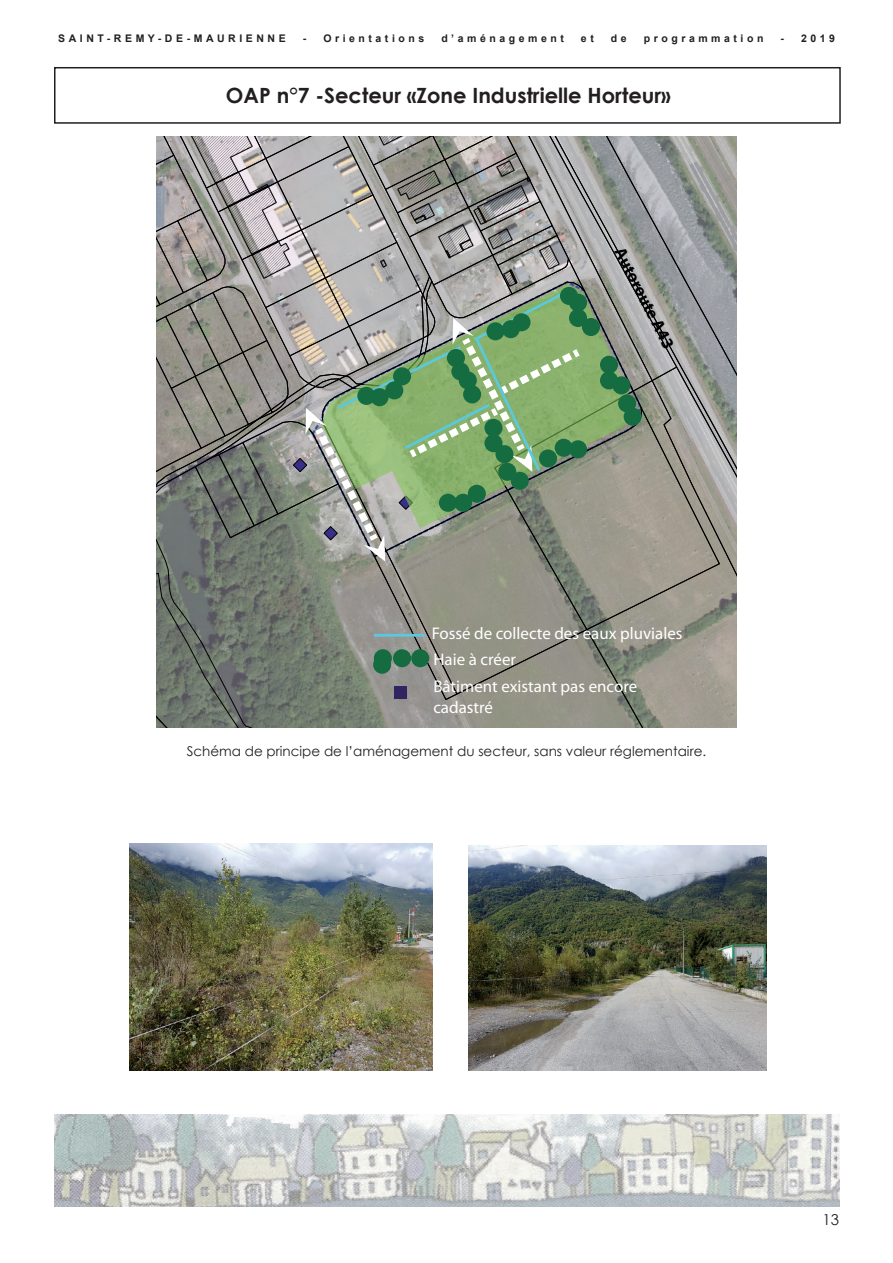
<style>
.page{position:relative;width:893px;height:1263px;background:#fff}
.page>*{position:absolute;margin:0;border:0;box-sizing:border-box;transform-origin:0 0}
.t1{font:700 21px "Century Gothic";color:#231f20}
.t2{font:16.95px/25.7px "Myriad Pro";color:#fff}
.t3{font:700 16.95px "Myriad Pro";color:#000}
.t4{font:15px "Century Gothic";color:#231f20}
.t5{font:13.5px "Century Gothic";color:#231f20}
.t6{font:700 10.5px "Arial";letter-spacing:.34em;color:#231f20}
</style>
<div class="page">
<img style="left:55px;top:1114px;width:785px;height:93px">
<div style="left:54px;top:67px;width:787px;height:57px;border:2px solid #231f20"></div>
<svg style="left:157px;top:137px;width:579px;height:590px;background:#8f9589"></svg>
<hr style="left:374px;top:634px;width:51px;height:3px;background:#5bc8db">
<div style="left:374px;top:649px;width:18px;height:18px;background:#156c40;border-radius:50%"></div>
<div style="left:393px;top:649px;width:18px;height:18px;background:#156c40;border-radius:50%"></div>
<div style="left:411px;top:649px;width:18px;height:18px;background:#156c40;border-radius:50%"></div>
<div style="left:373px;top:656px;width:18px;height:18px;background:#156c40;border-radius:50%"></div>
<div style="left:394px;top:686px;width:13px;height:13px;background:#302560"></div>
<img style="left:129px;top:843px;width:303px;height:227px">
<img style="left:468px;top:845px;width:298px;height:225px">
<p class="t6" style="left:58px;top:31px;width:229px">SAINT-REMY-DE-MAURIENNE</p>
<p class="t6" style="left:303px;top:31px;width:123px">- Orientations</p>
<p class="t6" style="left:441px;top:31px;width:124px">d’aménagement</p>
<p class="t6" style="left:581px;top:31px;width:14px">e t</p>
<p class="t6" style="left:611px;top:31px;width:17px">d e</p>
<p class="t6" style="left:644px;top:31px;width:121px">programmation</p>
<p class="t6" style="left:780px;top:31px;width:56px">- 2019</p>
<p class="t1" style="left:226px;top:80px;width:446px">OAP n°7 -Secteur «Zone Industrielle Horteur»</p>
<p class="t3" style="left:629px;top:243px;width:112px;rotate:63deg">Autoroute A43</p>
<p class="t2" style="left:432px;top:620px;width:252px">Fossé de collecte des eaux pluviales<br>Haie à créer</p>
<p class="t2" style="left:433px;top:676px;width:205px;line-height:20.2px">Bâtiment existant pas encore cadastré</p>
<p class="t5" style="left:187px;top:742px;width:521px">Schéma de principe de l’aménagement du secteur, sans valeur réglementaire.</p>
<p class="t4" style="left:823px;top:1209px;width:18px">13</p>
</div>
